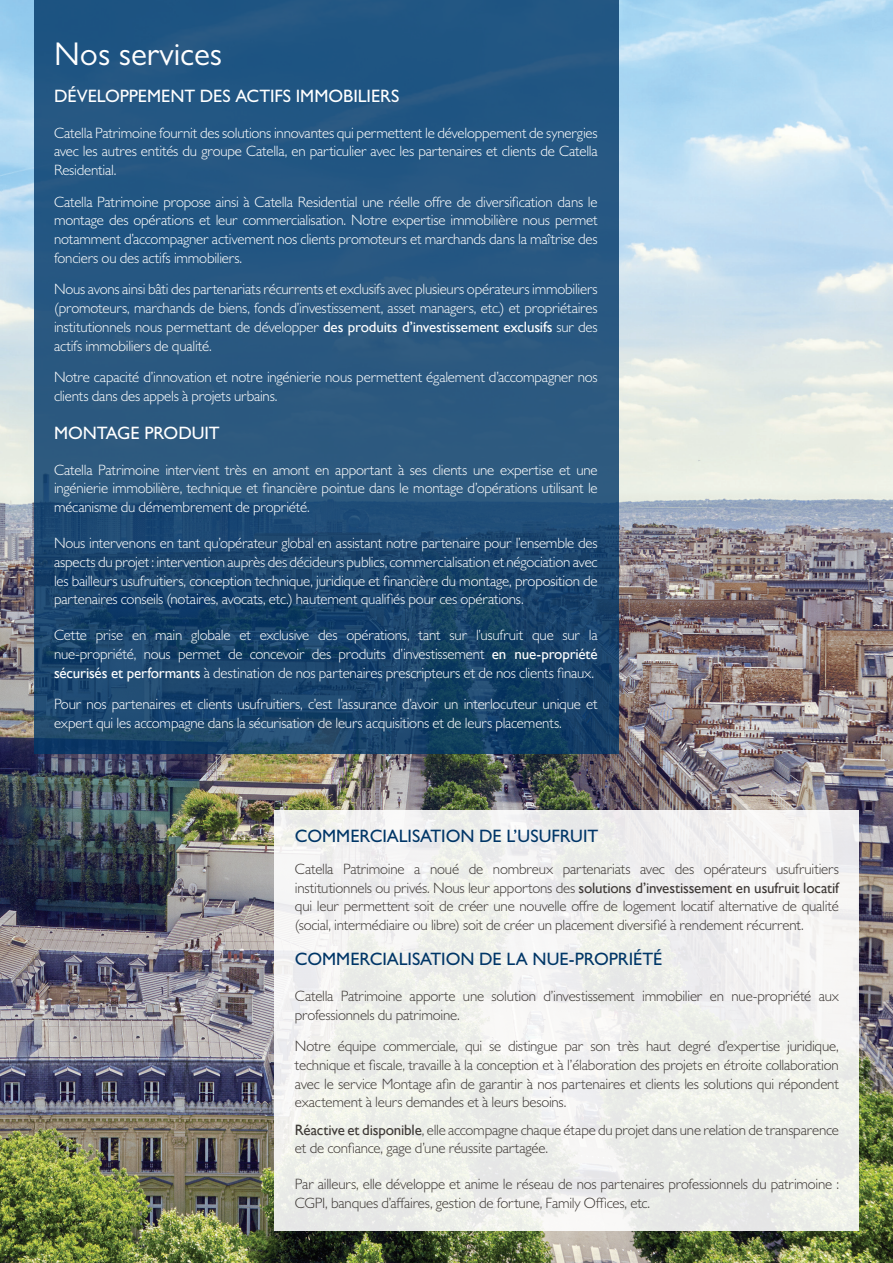
<style>
.page{position:relative;width:893px;height:1263px;background:#fff}
.page>*{position:absolute;margin:0;border:0;box-sizing:border-box;transform-origin:0 0}
.t1{font:33px "Gill Sans MT Pro";color:#fff}
.t2{font:500 18px "Gill Sans MT Pro";letter-spacing:-.005em;color:#003667}
.t3{font:500 18px "Gill Sans MT Pro";letter-spacing:-.005em;color:#fff}
.t4{font:300 15px/18.8px "Gill Sans MT Pro";letter-spacing:-.015em;color:#fff;text-align:justify}
.t5{font:300 15px/18.8px "Gill Sans MT Pro";letter-spacing:-.015em;color:#3e3936}
.s1{font-family:"Gill Sans";font-weight:400}
</style>
<div class="page">
<img style="left:0;top:0;width:893px;height:1263px">
<div style="left:275px;top:810px;width:584px;height:421px;background:#eff0ec"></div>
<svg style="left:34px;top:0;width:585px;height:753px;background:#22517a"></svg>
<h1 class="t1" style="left:54px;top:35px;width:170px">Nos services</h1>
<p class="t3" style="left:54px;top:85px;width:347px">DÉVELOPPEMENT DES ACTIFS IMMOBILIERS</p>
<p class="t4" style="left:54px;top:123px;width:545px">Catella Patrimoine fournit des solutions innovantes qui permettent le développement de synergies avec les autres entités du groupe Catella, en particulier avec les partenaires et clients de Catella Residential.</p>
<p class="t4" style="left:54px;top:192px;width:546px">Catella Patrimoine propose ainsi à Catella Residential une réelle offre de diversification dans le montage des opérations et leur commercialisation. Notre expertise immobilière nous permet notamment d’accompagner activement nos clients promoteurs et marchands dans la maîtrise des fonciers ou des actifs immobiliers.</p>
<p class="t4" style="left:54px;top:280px;width:545px">Nous avons ainsi bâti des partenariats récurrents et exclusifs avec plusieurs opérateurs immobiliers (promoteurs, marchands de biens, fonds d’investissement, asset managers, etc.) et propriétaires institutionnels nous permettant de développer <span class="s1">des produits d’investissement exclusifs</span> sur des actifs immobiliers de qualité.</p>
<p class="t4" style="left:54px;top:367px;width:545px">Notre capacité d’innovation et notre ingénierie nous permettent également d’accompagner nos clients dans des appels à projets urbains.</p>
<p class="t3" style="left:54px;top:422px;width:167px">MONTAGE PRODUIT</p>
<p class="t4" style="left:54px;top:460px;width:545px">Catella Patrimoine intervient très en amont en apportant à ses clients une expertise et une ingénierie immobilière, technique et financière pointue dans le montage d’opérations utilisant le mécanisme du démembrement de propriété.</p>
<p class="t4" style="left:54px;top:533px;width:545px">Nous intervenons en tant qu’opérateur global en assistant notre partenaire pour l’ensemble des aspects du projet : intervention auprès des décideurs publics, commercialisation et négociation avec les bailleurs usufruitiers, conception technique, juridique et financière du montage, proposition de partenaires conseils (notaires, avocats, etc.) hautement qualifiés pour ces opérations.</p>
<p class="t4" style="left:54px;top:625px;width:545px">Cette prise en main globale et exclusive des opérations, tant sur l’usufruit que sur la nue-propriété, nous permet de concevoir des produits d’investissement <span class="s1">en nue-propriété sécurisés et performants</span> à destination de nos partenaires prescripteurs et de nos clients finaux.</p>
<p class="t4" style="left:54px;top:694px;width:546px">Pour nos partenaires et clients usufruitiers, c’est l’assurance d’avoir un interlocuteur unique et expert qui les accompagne dans la sécurisation de leurs acquisitions et de leurs placements.</p>
<p class="t2" style="left:295px;top:825px;width:305px">COMMERCIALISATION DE L’USUFRUIT</p>
<p class="t5" style="left:295px;top:859px;width:546px;text-align:justify">Catella Patrimoine a noué de nombreux partenariats avec des opérateurs usufruitiers institutionnels ou privés. Nous leur apportons des <span class="s1">solutions d’investissement en usufruit locatif </span>qui leur permettent soit de créer une nouvelle offre de logement locatif alternative de qualité (social, intermédiaire ou libre) soit de créer un placement diversifié à rendement récurrent.</p>
<p class="t2" style="left:295px;top:948px;width:369px">COMMERCIALISATION DE LA NUE-PROPRIÉTÉ</p>
<p class="t5" style="left:295px;top:986px;width:546px">Catella Patrimoine apporte une solution d’investissement immobilier en nue-propriété aux professionnels du patrimoine.</p>
<p class="t5" style="left:295px;top:1036px;width:546px;text-align:justify">Notre équipe commerciale, qui se distingue par son très haut degré d’expertise juridique, technique et fiscale, travaille à la conception et à l’élaboration des projets en étroite collaboration avec le service Montage afin de garantir à nos partenaires et clients les solutions qui répondent exactement à leurs demandes et à leurs besoins.</p>
<p class="t5" style="left:295px;top:1120px;width:545px"><span class="s1">Réactive et disponible</span>, elle accompagne chaque étape du projet dans une relation de transparence et de confiance, gage d’une réussite partagée.</p>
<p class="t5" style="left:295px;top:1174px;width:546px">Par ailleurs, elle développe et anime le réseau de nos partenaires professionnels du patrimoine :<br>CGPI, banques d’affaires, gestion de fortune, Family Offices, etc.</p>
</div>
